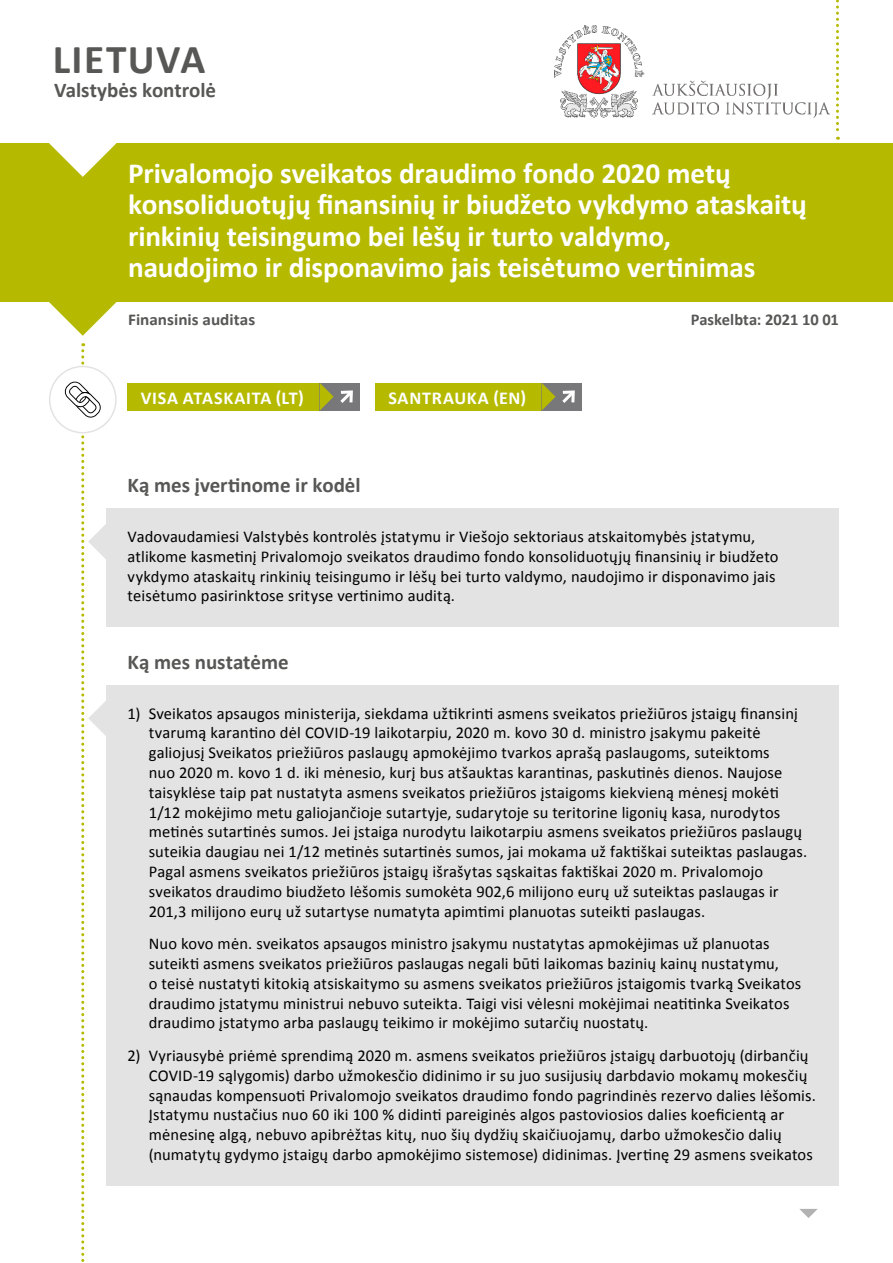
<style>
.page{position:relative;width:893px;height:1263px;background:#fff}
.page>*{position:absolute;margin:0;border:0;box-sizing:border-box;transform-origin:0 0}
.Country-First{font:700 41.25px "Calibri";letter-spacing:.035em;color:#575756}
.t1{font:700 29.25px/31.5px "Calibri";letter-spacing:-.005em;color:#fff}
.SaiName-First{font:700 21px "Calibri";color:#575756}
.t2{font:700 18.15px "Calibri";letter-spacing:.04em;color:#fff}
.P_numbered{font:16.5px/19.8px "Calibri";letter-spacing:.01em;color:#000}
.P_indent{font:16.5px/19.8px "Calibri";letter-spacing:.005em;color:#000}
.Published{font:700 16.5px "Calibri";color:#575756}
.Performance{font:700 16.5px "Calibri";color:#575756;scale:1.04 1}
</style>
<div class="page">
<img style="left:554px;top:26px;width:275px;height:91px">
<div style="left:0;top:143px;width:893px;height:159px;background:#b5ba00"></div>
<svg style="left:49px;top:302px;width:68px;height:34px"></svg>
<div style="left:106px;top:508px;width:733px;height:119px;background:#e3e3e3"></div>
<div style="left:106px;top:685px;width:733px;height:257px;background:#e3e3e3"></div>
<div style="left:106px;top:915px;width:733px;height:139px;background:#e3e3e3"></div>
<div style="left:106px;top:1027px;width:733px;height:158px;background:#e3e3e3"></div>
<svg style="left:799px;top:1209px;width:19px;height:9px"></svg>
<svg style="left:49px;top:143px;width:68px;height:34px"></svg>
<div style="left:49px;top:366px;width:68px;height:67px;border:2px solid #e3e3e3;border-radius:50%"></div>
<svg style="left:64px;top:343px;width:43px;height:919px"></svg>
<svg style="left:836px;top:0;width:3px;height:140px"></svg>
<svg style="left:128px;top:383px;width:232px;height:28px;background:#aeb213"></svg>
<svg style="left:375px;top:383px;width:207px;height:28px;background:#adb116"></svg>
<p class="Country-First" style="left:53px;top:34px;width:154px">LIETUVA</p>
<p class="SaiName-First" style="left:54px;top:77px;width:164px">Valstybės kontrolė</p>
<h1 class="t1" style="left:128px;top:156px;width:680px">Privalomojo sveikatos draudimo fondo 2020 metų konsoliduotųjų finansinių ir biudžeto vykdymo ataskaitų rinkinių teisingumo bei lėšų ir turto valdymo, naudojimo ir disponavimo jais teisėtumo vertinimas</h1>
<p class="Performance" style="left:128px;top:309px;width:124px">Finansinis auditas</p>
<p class="Published" style="left:691px;top:309px;width:150px">Paskelbta: 2021 10 01</p>
<p class="t2" style="left:141px;top:386px;width:165px">VISA ATASKAITA (LT)</p>
<p class="t2" style="left:388px;top:386px;width:139px">SANTRAUKA (EN)</p>
<h2 class="SaiName-First" style="left:128px;top:472px;width:235px">Ką mes įvertinome ir kodėl</h2>
<p class="P_numbered" style="left:128px;top:526px;width:653px">Vadovaudamiesi Valstybės kontrolės įstatymu ir Viešojo sektoriaus atskaitomybės įstatymu, atlikome kasmetinį Privalomojo sveikatos draudimo fondo konsoliduotųjų finansinių ir biudžeto vykdymo ataskaitų rinkinių teisingumo ir lėšų bei turto valdymo, naudojimo ir disponavimo jais teisėtumo pasirinktose srityse vertinimo auditą.</p>
<h2 class="SaiName-First" style="left:128px;top:649px;width:163px">Ką mes nustatėme</h2>
<p class="P_numbered" style="left:149px;top:702px;width:660px;text-indent:-21px">1) Sveikatos apsaugos ministerija, siekdama užtikrinti asmens sveikatos priežiūros įstaigų finansinį tvarumą karantino dėl COVID-19 laikotarpiu, 2020 m. kovo 30 d. ministro įsakymu pakeitė galiojusį Sveikatos priežiūros paslaugų apmokėjimo tvarkos aprašą paslaugoms, suteiktoms<br>nuo 2020 m. kovo 1 d. iki mėnesio, kurį bus atšauktas karantinas, paskutinės dienos. Naujose taisyklėse taip pat nustatyta asmens sveikatos priežiūros įstaigoms kiekvieną mėnesį mokėti 1/12 mokėjimo metu galiojančioje sutartyje, sudarytoje su teritorine ligonių kasa, nurodytos metinės sutartinės sumos. Jei įstaiga nurodytu laikotarpiu asmens sveikatos priežiūros paslaugų suteikia daugiau nei 1/12 metinės sutartinės sumos, jai mokama už faktiškai suteiktas paslaugas.<br>Pagal asmens sveikatos priežiūros įstaigų išrašytas sąskaitas faktiškai 2020 m. Privalomojo sveikatos draudimo biudžeto lėšomis sumokėta 902,6 milijono eurų už suteiktas paslaugas ir 201,3 milijono eurų už sutartyse numatyta apimtimi planuotas suteikti paslaugas.</p>
<p class="P_indent" style="left:149px;top:933px;width:654px">Nuo kovo mėn. sveikatos apsaugos ministro įsakymu nustatytas apmokėjimas už planuotas suteikti asmens sveikatos priežiūros paslaugas negali būti laikomas bazinių kainų nustatymu,<br>o teisė nustatyti kitokią atsiskaitymo su asmens sveikatos priežiūros įstaigomis tvarką Sveikatos draudimo įstatymu ministrui nebuvo suteikta. Taigi visi vėlesni mokėjimai neatitinka Sveikatos draudimo įstatymo arba paslaugų teikimo ir mokėjimo sutarčių nuostatų.</p>
<p class="P_numbered" style="left:149px;top:1045px;width:669px;text-indent:-21px">2) Vyriausybė priėmė sprendimą 2020 m. asmens sveikatos priežiūros įstaigų darbuotojų (dirbančių COVID-19 sąlygomis) darbo užmokesčio didinimo ir su juo susijusių darbdavio mokamų mokesčių sąnaudas kompensuoti Privalomojo sveikatos draudimo fondo pagrindinės rezervo dalies lėšomis.<br>Įstatymu nustačius nuo 60 iki 100 % didinti pareiginės algos pastoviosios dalies koeficientą ar mėnesinę algą, nebuvo apibrėžtas kitų, nuo šių dydžių skaičiuojamų, darbo užmokesčio dalių (numatytų gydymo įstaigų darbo apmokėjimo sistemose) didinimas. Įvertinę 29 asmens sveikatos</p>
</div>
